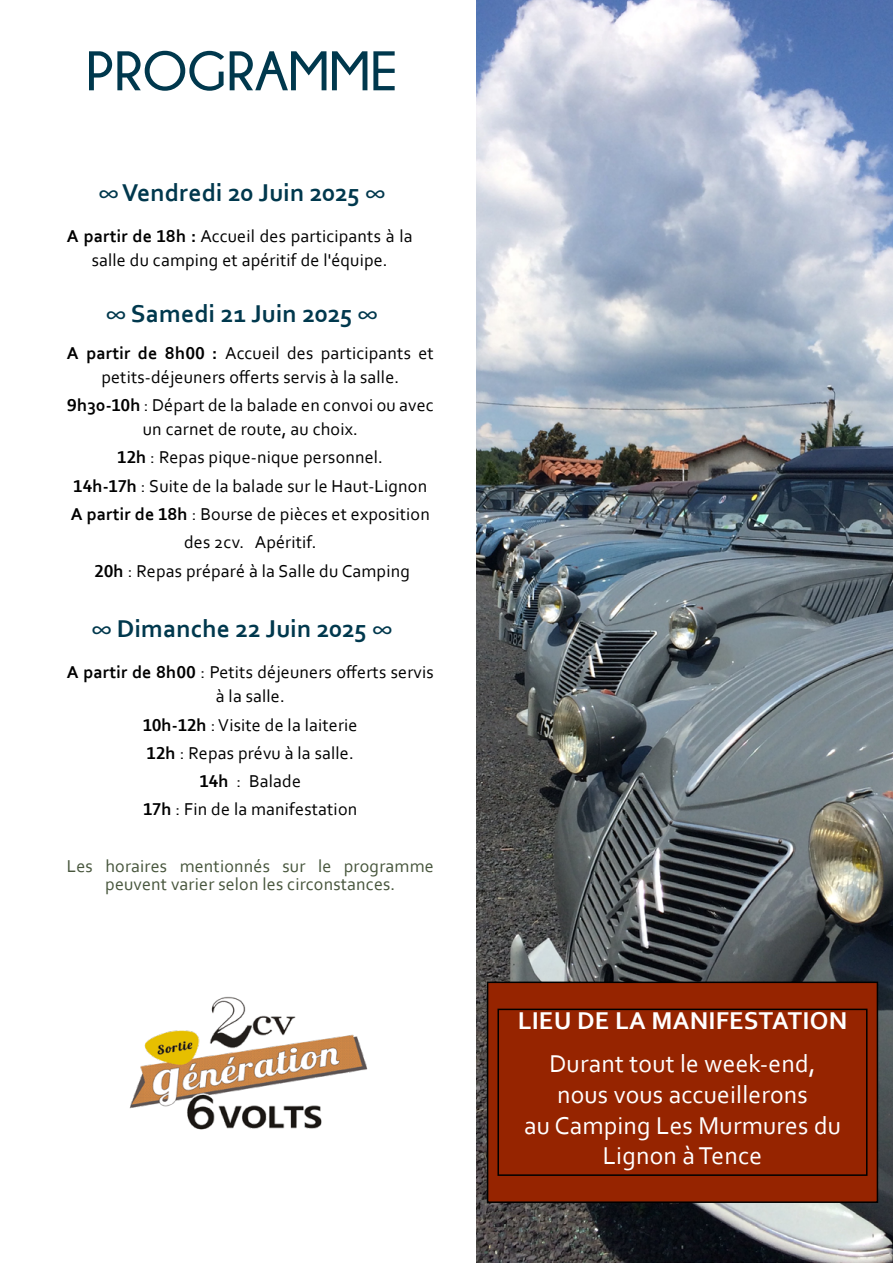
<style>
.page{position:relative;width:893px;height:1263px;background:#fff}
.page>*{position:absolute;margin:0;border:0;box-sizing:border-box;transform-origin:0 0}
.t1{font:700 55.5px "Champagne&Limousines";letter-spacing:.01em;color:#00384d}
.t2{font:25.5px/30.6px "Corbel";letter-spacing:.01em;color:#fff;text-align:center}
.t3{font:700 25.5px "Corbel";letter-spacing:.01em;color:#00384d}
.t4{font:700 25.5px "Corbel";letter-spacing:.01em;color:#fff}
.t5{font:18px/28.2px "Corbel";letter-spacing:.01em;color:#000;text-align:center}
.t6{font:18px/18px "Corbel";letter-spacing:.01em;color:#47553c;text-align:center}
.s1{font-weight:400}
.s2{font-weight:700}
</style>
<div class="page">
<img style="left:129px;top:996px;width:239px;height:134px">
<img style="left:476px;top:0;width:417px;height:1263px">
<div style="left:488px;top:982px;width:389px;height:220px;background:#962400"></div>
<div style="left:487px;top:981px;width:391px;height:222px;border:2px solid #000"></div>
<div style="left:497px;top:1009px;width:370px;height:167px;border:2px solid #000"></div>
<h1 class="t1" style="left:86px;top:41px;width:313px">PROGRAMME</h1>
<h2 class="t3" style="left:99px;top:177px;width:288px"><span class="s1">∞</span> Vendredi 20 Juin 2025 <span class="s1">∞</span></h2>
<p class="t5" style="left:67px;top:224px;width:347px;line-height:24px"><span class="s2">A partir de 18h :</span> Accueil des participants à la salle du camping et apéritif de l'équipe.</p>
<h2 class="t3" style="left:106px;top:298px;width:273px"><span class="s1">∞</span> Samedi 21 Juin 2025 <span class="s1">∞</span></h2>
<p class="t5" style="left:67px;top:340px;width:368px;line-height:24px"><span class="s2">A partir de 8h00 :</span> Accueil des participants et petits-déjeuners offerts servis à la salle.</p>
<p class="t5" style="left:67px;top:393px;width:368px;line-height:24px"><span class="s2">9h30-10h</span> : Départ de la balade en convoi ou avec un carnet de route, au choix.</p>
<p class="t5" style="left:71px;top:443px;width:360px"><span class="s2">12h</span> : Repas pique-nique personnel.<br><span class="s2">14h-17h</span> : Suite de la balade sur le Haut-Lignon <span class="s2">A partir de 18h</span> : Bourse de pièces et exposition des 2cv. Apéritif.<br><span class="s2">20h</span> : Repas préparé à la Salle du Camping</p>
<h2 class="t3" style="left:92px;top:613px;width:302px"><span class="s1">∞</span> Dimanche 22 Juin 2025 <span class="s1">∞</span></h2>
<p class="t5" style="left:67px;top:660px;width:368px;line-height:24px"><span class="s2">A partir de 8h00</span> : Petits déjeuners offerts servis à la salle.</p>
<p class="t5" style="left:143px;top:710px;width:216px"><span class="s2">10h-12h</span> : Visite de la laiterie<br><span class="s2">12h</span> : Repas prévu à la salle.<br><span class="s2">14h</span> : Balade<br><span class="s2">17h</span> : Fin de la manifestation</p>
<p class="t6" style="left:67px;top:856px;width:368px">Les horaires mentionnés sur le programme peuvent varier selon les circonstances.</p>
<h2 class="t4" style="left:518px;top:1005px;width:331px">LIEU DE LA MANIFESTATION</h2>
<h2 class="t2" style="left:524px;top:1048px;width:319px">Durant tout le week-end, nous vous accueillerons<br>au Camping Les Murmures du<br>Lignon à Tence</h2>
</div>
